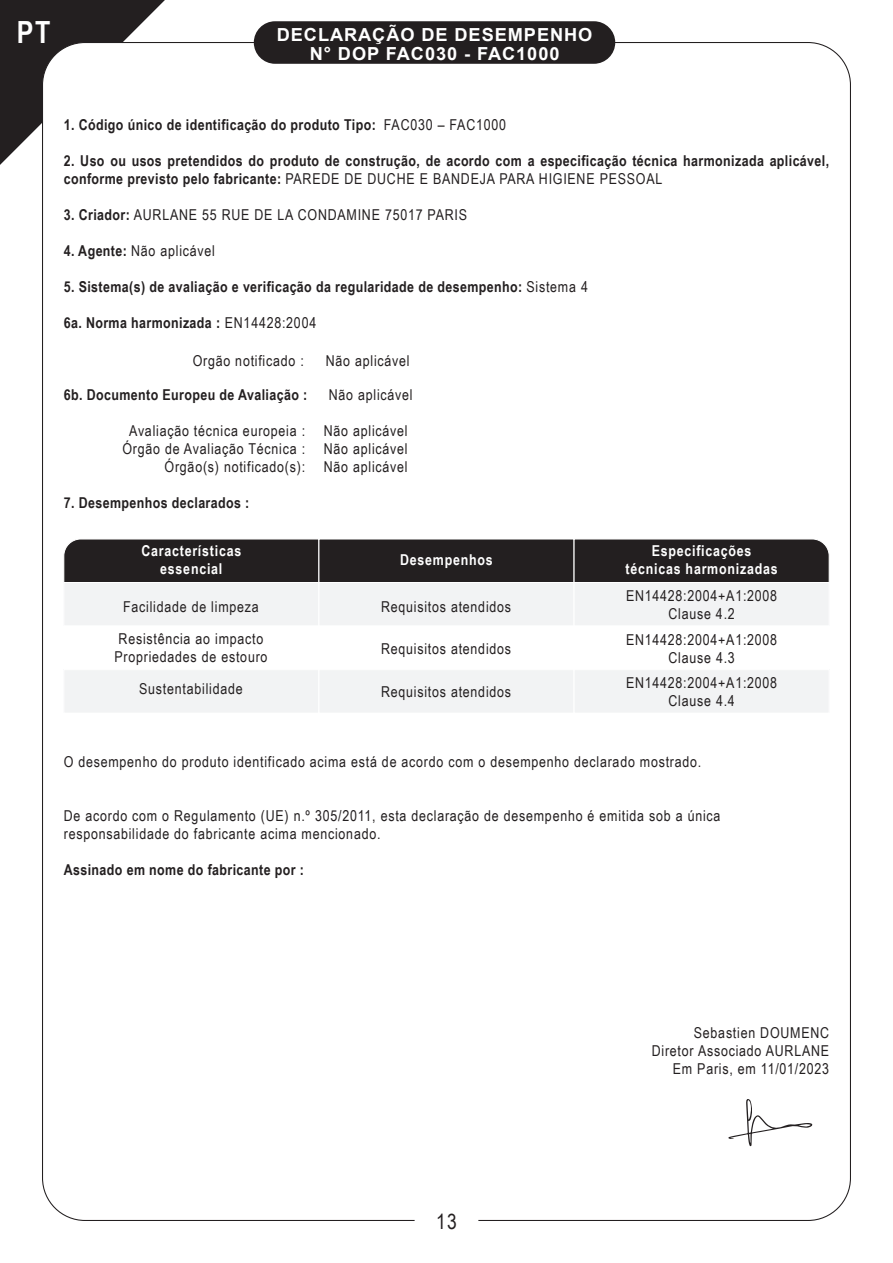
<style>
.page{position:relative;width:893px;height:1263px;background:#fff}
.page>*{position:absolute;margin:0;border:0;box-sizing:border-box;transform-origin:0 0}
.t1{font:700 30.6px "Arial Narrow";color:#fff}
.t2{font:21px "Arial Narrow";color:#231f20}
.t3{font:700 18px/19.5px "Arial";letter-spacing:.05em;color:#fff;text-align:center}
.t4{font:15px/18px "Arial Narrow";letter-spacing:.05em;color:#231f20;text-align:center}
.t5{font:700 15px/18px "Arial Narrow";letter-spacing:.025em;color:#231f20}
.t6{font:700 15px/18px "Arial Narrow";letter-spacing:.05em;color:#fff;text-align:center}
.s1{font-weight:400}
.s2{font-weight:700}
</style>
<div class="page">
<div style="left:254px;top:21px;width:361px;height:43px;background:#231f20;border-radius:21px"></div>
<svg style="left:0;top:0;width:165px;height:165px"></svg>
<svg style="left:728px;top:1099px;width:84px;height:47px"></svg>
<div style="left:63px;top:539px;width:255px;height:43px;background:#231f20"></div>
<div style="left:64px;top:582px;width:255px;height:44px;background:#f2f3f4"></div>
<div style="left:63px;top:582px;width:256px;height:45px;border:1px solid #fff"></div>
<div style="left:64px;top:670px;width:255px;height:43px;background:#f2f3f4"></div>
<div style="left:319px;top:539px;width:255px;height:43px;background:#231f20"></div>
<div style="left:318px;top:538px;width:257px;height:45px;border:1px solid #fff"></div>
<div style="left:319px;top:582px;width:255px;height:44px;background:#f2f3f4"></div>
<div style="left:318px;top:582px;width:257px;height:45px;border:1px solid #fff"></div>
<div style="left:319px;top:670px;width:255px;height:43px;background:#f2f3f4"></div>
<div style="left:573px;top:538px;width:257px;height:44px;background:#231f20"></div>
<div style="left:574px;top:582px;width:255px;height:44px;background:#f2f3f4"></div>
<div style="left:573px;top:582px;width:257px;height:45px;border:1px solid #fff"></div>
<div style="left:574px;top:670px;width:255px;height:43px;background:#f2f3f4"></div>
<h1 class="t1" style="left:17px;top:9px;width:35px">PT</h1>
<p class="t3" style="left:277px;top:25px;width:317px">DECLARAÇÃO DE DESEMPENHO<br>N° DOP FAC030 - FAC1000</p>
<p class="t5" style="left:64px;top:115px;width:444px">1. Código único de identificação do produto Tipo: <span class="s1">FAC030 – FAC1000</span></p>
<p class="t5" style="left:64px;top:151px;width:767px">2. Uso ou usos pretendidos do produto de construção, de acordo com a especificação técnica harmonizada aplicável, conforme previsto pelo fabricante: <span class="s1">PAREDE DE DUCHE E BANDEJA PARA HIGIENE PESSOAL</span></p>
<p class="t4" style="left:64px;top:205px;width:405px"><span class="s2">3. Criador:</span> AURLANE 55 RUE DE LA CONDAMINE 75017 PARIS</p>
<p class="t4" style="left:64px;top:241px;width:153px"><span class="s2">4. Agente:</span> Não aplicável</p>
<p class="t5" style="left:64px;top:277px;width:526px">5. Sistema(s) de avaliação e verificação da regularidade de desempenho: <span class="s1">Sistema 4</span></p>
<p class="t5" style="left:64px;top:313px;width:254px">6a. Norma harmonizada : <span class="s1">EN14428:2004</span></p>
<p class="t4" style="left:193px;top:351px;width:113px">Orgão notificado :</p>
<p class="t4" style="left:326px;top:351px;width:85px">Não aplicável</p>
<p class="t5" style="left:64px;top:385px;width:245px">6b. Documento Europeu de Avaliação :</p>
<p class="t4" style="left:329px;top:385px;width:85px">Não aplicável</p>
<p class="t4" style="left:122px;top:421px;width:184px;text-align:right">Avaliação técnica europeia :<br>Órgão de Avaliação Técnica :<br>Órgão(s) notificado(s):</p>
<p class="t4" style="left:324px;top:421px;width:85px;text-align:justify">Não aplicável Não aplicável Não aplicável</p>
<p class="t5" style="left:64px;top:493px;width:187px">7. Desempenhos declarados :</p>
<p class="t6" style="left:141px;top:541px;width:101px">Características essencial</p>
<p class="t6" style="left:400px;top:550px;width:94px">Desempenhos</p>
<p class="t4" style="left:119px;top:590px;width:146px;line-height:32.1px">Facilidade de limpeza<br>Resistência ao impacto</p>
<p class="t4" style="left:114px;top:647px;width:155px">Propriedades de estouro</p>
<p class="t4" style="left:381px;top:597px;width:132px">Requisitos atendidos</p>
<p class="t4" style="left:381px;top:639px;width:132px">Requisitos atendidos</p>
<p class="t4" style="left:139px;top:679px;width:105px">Sustentabilidade</p>
<p class="t4" style="left:381px;top:682px;width:132px">Requisitos atendidos</p>
<p class="t6" style="left:625px;top:541px;width:154px">Especificações técnicas harmonizadas</p>
<p class="t4" style="left:626px;top:586px;width:153px">EN14428:2004+A1:2008<br>Clause 4.2</p>
<p class="t4" style="left:626px;top:630px;width:153px">EN14428:2004+A1:2008<br>Clause 4.3</p>
<p class="t4" style="left:626px;top:673px;width:153px">EN14428:2004+A1:2008<br>Clause 4.4</p>
<p class="t4" style="left:64px;top:752px;width:639px">O desempenho do produto identificado acima está de acordo com o desempenho declarado mostrado.</p>
<p class="t4" style="left:64px;top:806px;width:658px;text-align:left">De acordo com o Regulamento (UE) n.º 305/2011, esta declaração de desempenho é emitida sob a única responsabilidade do fabricante acima mencionado.</p>
<p class="t5" style="left:64px;top:860px;width:242px">Assinado em nome do fabricante por :</p>
<h2 class="t2" style="left:436px;top:1206px;width:22px">13</h2>
<p class="t4" style="left:652px;top:1023px;width:179px;text-align:right">Sebastien DOUMENC<br>Diretor Associado AURLANE<br>Em Paris, em 11/01/2023</p>
</div>
